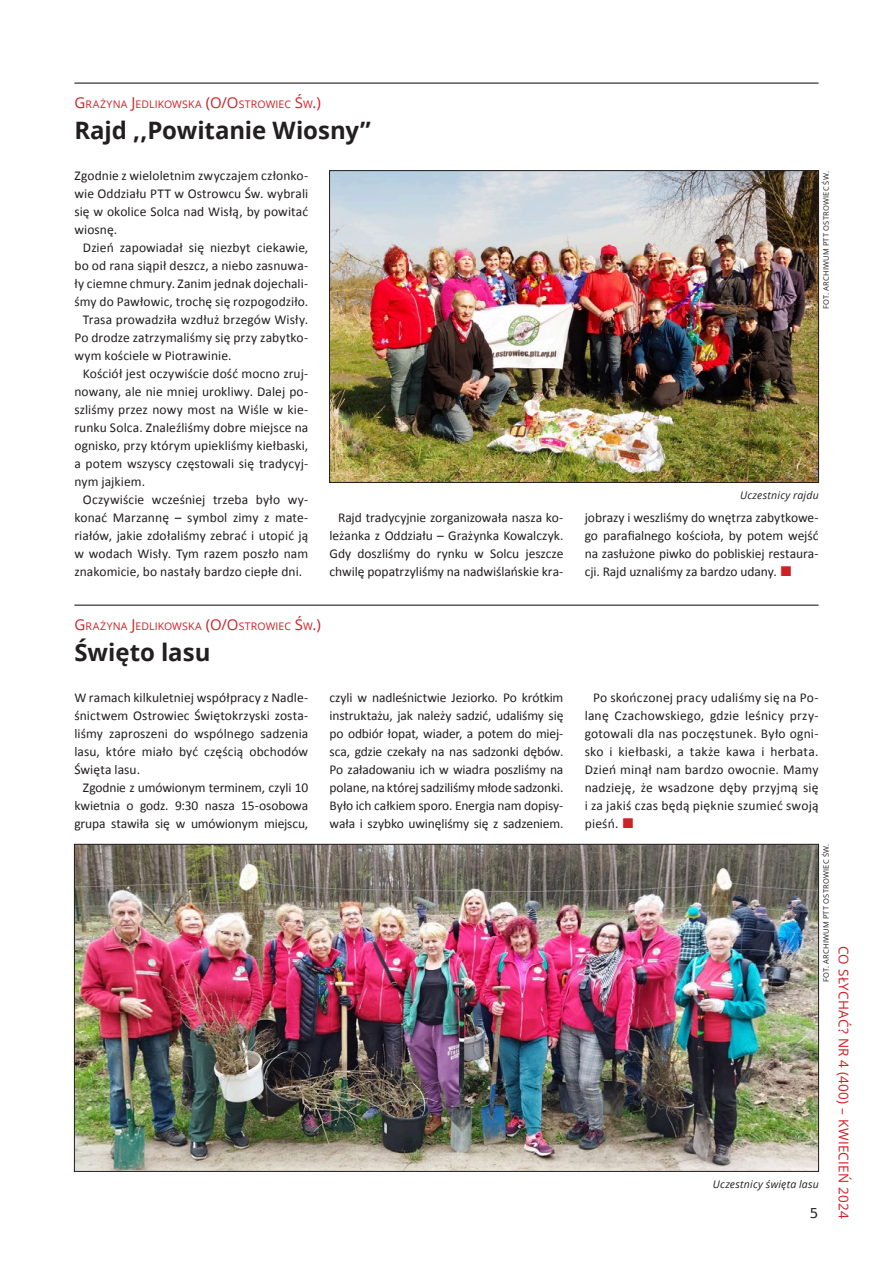
<style>
.page{position:relative;width:893px;height:1263px;background:#fff}
.page>*{position:absolute;margin:0;border:0;box-sizing:border-box;transform-origin:0 0}
.t1{font:700 24px "Open Sans";letter-spacing:-.005em;color:#231f20}
.t2{font:13.5px/18px "Calibri";letter-spacing:.005em;color:#231f20;text-align:justify}
.t3{font:13.5px "Open Sans";letter-spacing:.015em;color:#cf2026}
.t4{font:13.5px "DejaVu Sans";color:#231f20}
.t5{font:10.5px "Open Sans";letter-spacing:.015em;color:#cf2026}
.t6{font:italic 10.5px "Open Sans";letter-spacing:.02em;color:#231f20}
.t7{font:7.5px "Open Sans";letter-spacing:.035em;color:#231f20}
.s1{font-size:15px}
.s2{font-family:"Arial";font-weight:900;font-size:21px;color:#cf2026}
</style>
<div class="page">
<hr style="left:74px;top:83px;width:745px;height:1px;background:#231f20">
<hr style="left:74px;top:605px;width:745px;height:1px;background:#231f20">
<img style="left:331px;top:172px;width:486px;height:309px">
<div style="left:329px;top:170px;width:490px;height:313px;border:1px solid #231f20"></div>
<img style="left:76px;top:846px;width:741px;height:323px">
<p class="t5" style="left:74px;top:97px;width:248px"><span class="s1">G</span>RAŻYNA <span class="s1">J</span>EDLIKOWSKA <span class="s1">(O/O</span>STROWIEC <span class="s1">Ś</span>W<span class="s1">.)</span></p>
<h1 class="t1" style="left:74px;top:113px;width:298px">Rajd ,,Powitanie Wiosny”</h1>
<p class="t2" style="left:74px;top:167px;width:235px">Zgodnie z wieloletnim zwyczajem członko&shy;wie Oddziału PTT w Ostrowcu Św. wybrali się w okolice Solca nad Wisłą, by powitać wiosnę.</p>
<p class="t2" style="left:83px;top:239px;width:227px">Dzień zapowiadał się niezbyt ciekawie,</p>
<p class="t2" style="left:74px;top:257px;width:235px">bo od rana siąpił deszcz, a niebo zasnuwa-</p>
<p class="t2" style="left:74px;top:275px;width:235px">ły ciemne chmury. Zanim jednak dojechali-</p>
<p class="t2" style="left:74px;top:293px;width:235px">śmy do Pawłowic, trochę się rozpogodziło.</p>
<p class="t2" style="left:83px;top:311px;width:227px">Trasa prowadziła wzdłuż brzegów Wisły.</p>
<p class="t2" style="left:74px;top:329px;width:235px">Po drodze zatrzymaliśmy się przy zabytko-</p>
<p class="t2" style="left:74px;top:347px;width:159px">wym kościele w Piotrawinie.</p>
<p class="t2" style="left:83px;top:365px;width:227px">Kościół jest oczywiście dość mocno zruj-</p>
<p class="t2" style="left:74px;top:383px;width:235px">nowany, ale nie mniej urokliwy. Dalej po-</p>
<p class="t2" style="left:74px;top:401px;width:235px">szliśmy przez nowy most na Wiśle w kie-</p>
<p class="t2" style="left:74px;top:419px;width:235px">runku Solca. Znaleźliśmy dobre miejsce na</p>
<p class="t2" style="left:74px;top:436px;width:235px">ognisko, przy którym upiekliśmy kiełbaski,</p>
<p class="t2" style="left:74px;top:454px;width:235px">a potem wszyscy częstowali się tradycyj-</p>
<p class="t2" style="left:74px;top:472px;width:72px">nym jajkiem.</p>
<p class="t2" style="left:83px;top:490px;width:227px">Oczywiście wcześniej trzeba było wy-</p>
<p class="t2" style="left:74px;top:508px;width:235px">konać Marzannę – symbol zimy z mate-</p>
<p class="t2" style="left:74px;top:526px;width:235px">riałów, jakie zdołaliśmy zebrać i utopić ją</p>
<p class="t2" style="left:74px;top:544px;width:235px">w wodach Wisły. Tym razem poszło nam</p>
<p class="t2" style="left:74px;top:562px;width:229px">znakomicie, bo nastały bardzo ciepłe dni.</p>
<p class="t7" style="left:821px;top:309px;width:139px;rotate:-90deg">FOT. ARCHIWUM PTT OSTROWIEC ŚW.</p>
<p class="t6" style="left:740px;top:488px;width:80px">Uczestnicy rajdu</p>
<p class="t2" style="left:330px;top:509px;width:235px;text-indent:9px">Rajd tradycyjnie zorganizowała nasza ko&shy;leżanka z Oddziału – Grażynka Kowalczyk.<br>Gdy doszliśmy do rynku w Solcu jeszcze chwilę popatrzyliśmy na nadwiślańskie kra-</p>
<p class="t2" style="left:585px;top:509px;width:235px">jobrazy i weszliśmy do wnętrza zabytkowe&shy;go parafialnego kościoła, by potem wejść na zasłużone piwko do pobliskiej restaura&shy;cji. Rajd uznaliśmy za bardzo udany. <span class="s2">■</span></p>
<p class="t5" style="left:74px;top:619px;width:248px"><span class="s1">G</span>RAŻYNA <span class="s1">J</span>EDLIKOWSKA <span class="s1">(O/O</span>STROWIEC <span class="s1">Ś</span>W<span class="s1">.)</span></p>
<h1 class="t1" style="left:74px;top:635px;width:138px">Święto lasu</h1>
<p class="t2" style="left:74px;top:689px;width:235px">W ramach kilkuletniej współpracy z Nadle&shy;śnictwem Ostrowiec Świętokrzyski zosta&shy;liśmy zaproszeni do wspólnego sadzenia lasu, które miało być częścią obchodów Święta lasu.</p>
<p class="t2" style="left:74px;top:779px;width:235px;text-indent:9px">Zgodnie z umówionym terminem, czyli 10 kwietnia o godz. 9:30 nasza 15-osobowa grupa stawiła się w umówionym miejscu,</p>
<p class="t2" style="left:330px;top:689px;width:235px">czyli w nadleśnictwie Jeziorko. Po krótkim instruktażu, jak należy sadzić, udaliśmy się po odbiór łopat, wiader, a potem do miej&shy;sca, gdzie czekały na nas sadzonki dębów.<br>Po załadowaniu ich w wiadra poszliśmy na polane, na której sadziliśmy młode sadzonki.<br>Było ich całkiem sporo. Energia nam dopisy&shy;wała i szybko uwinęliśmy się z sadzeniem.</p>
<p class="t2" style="left:585px;top:689px;width:235px;text-indent:9px">Po skończonej pracy udaliśmy się na Po&shy;lanę Czachowskiego, gdzie leśnicy przy&shy;gotowali dla nas poczęstunek. Było ogni&shy;sko i kiełbaski, a także kawa i herbata.<br>Dzień minął nam bardzo owocnie. Mamy nadzieję, że wsadzone dęby przyjmą się i za jakiś czas będą pięknie szumieć swoją pieśń. <span class="s2">■</span></p>
<p class="t7" style="left:821px;top:982px;width:139px;rotate:-90deg">FOT. ARCHIWUM PTT OSTROWIEC ŚW.</p>
<p class="t3" style="left:853px;top:946px;width:274px;rotate:90deg">CO SŁYCHAĆ? nr 4 (400) – kwiec ień 2024</p>
<p class="t6" style="left:713px;top:1177px;width:107px">Uczestnicy święta lasu</p>
<p class="t4" style="left:810px;top:1202px;width:10px">5</p>
</div>
